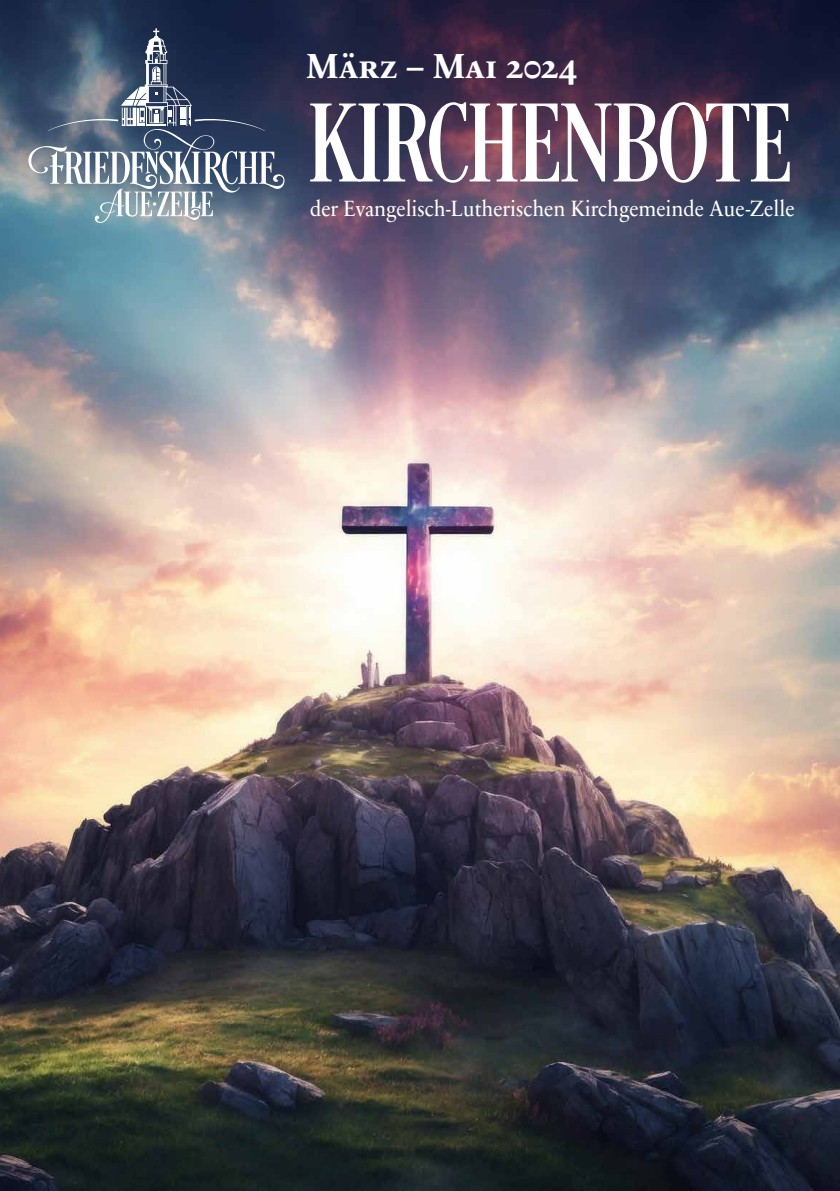
<style>
.page{position:relative;width:840px;height:1191px;background:#fff}
.page>*{position:absolute;margin:0;border:0;box-sizing:border-box;transform-origin:0 0}
.t1{font:115.2px "Desire";color:#fff}
.t2{font:700 35.4px "Sabon Next LT Pro";letter-spacing:.005em;color:#fff}
.t3{font:22.4px "Sabon Next LT Pro";color:#fff;scale:.92 1}
</style>
<div class="page">
<img style="left:0;top:0;width:839px;height:1191px">
<svg style="left:28px;top:28px;width:256px;height:195px;background:#5b6b80"></svg>
<h2 class="t2" style="left:306px;top:38px;width:272px">März – Mai 2024</h2>
<h1 class="t1" style="left:308px;top:74px;width:484px">KIRCHENBOTE</h1>
<p class="t3" style="left:310px;top:191px;width:528px">der Evangelisch-Lutherischen Kirchgemeinde Aue-Zelle</p>
</div>
